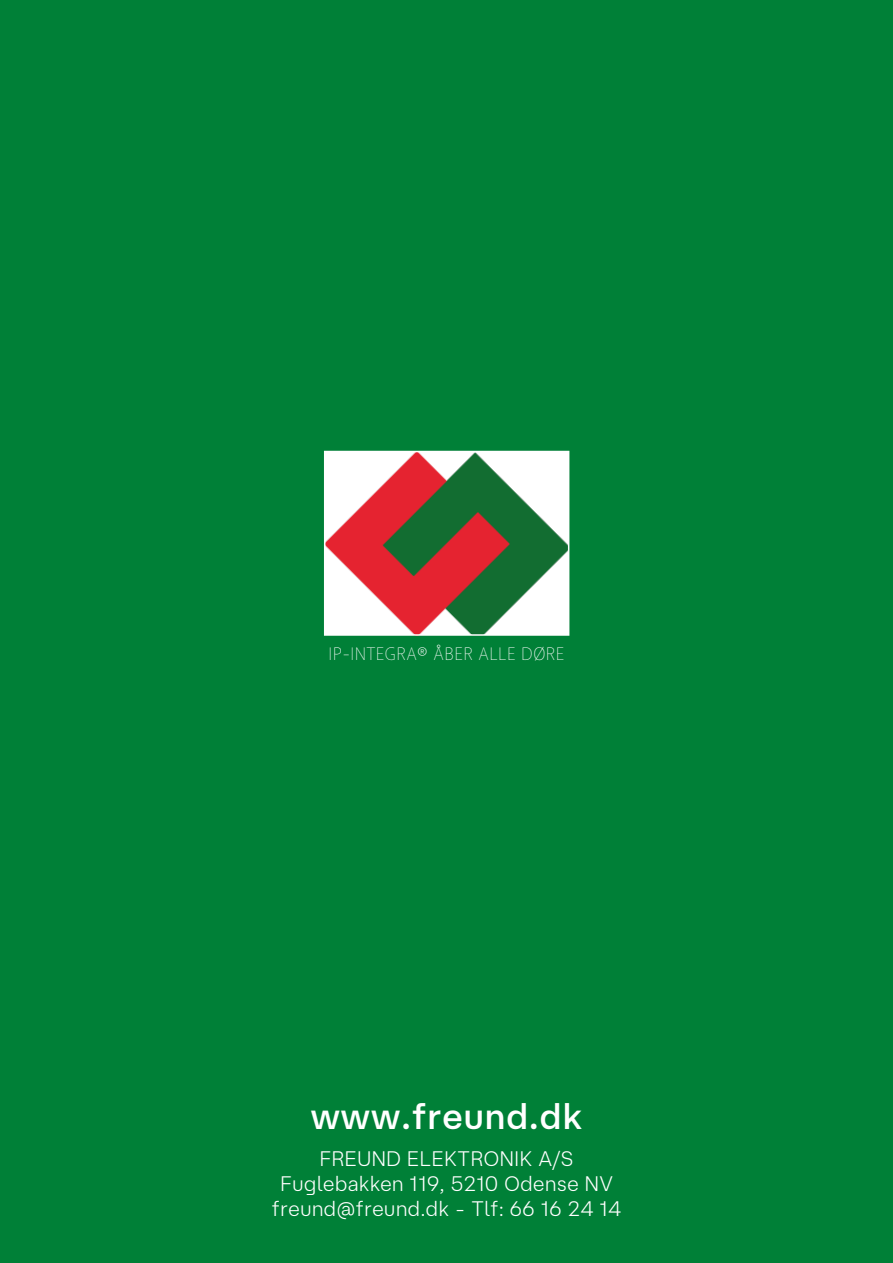
<style>
.page{position:relative;width:893px;height:1263px;background:#008037}
.page>*{position:absolute;margin:0;border:0;box-sizing:border-box;transform-origin:0 0}
.t1{font:500 36px "At Hauss Std";letter-spacing:.03em;color:#fff}
.t2{font:300 21px/25px "At Hauss Std";letter-spacing:.03em;color:#fff;text-align:center}
.t3{font:100 18px "Anago";letter-spacing:.03em;color:#fff}
</style>
<div class="page">
<img style="left:327px;top:454px;width:239px;height:179px">
<div style="left:324px;top:451px;width:245px;height:185px;border:2px solid #fff"></div>
<p class="t3" style="left:328px;top:642px;width:237px">IP-INTEGRA® ÅBER ALLE DØRE</p>
<h1 class="t1" style="left:311px;top:1094px;width:273px">www.freund.dk</h1>
<p class="t2" style="left:272px;top:1146px;width:351px">FREUND ELEKTRONIK A/S<br>Fuglebakken 119, 5210 Odense NV freund@freund.dk - Tlf: 66 16 24 14</p>
</div>
